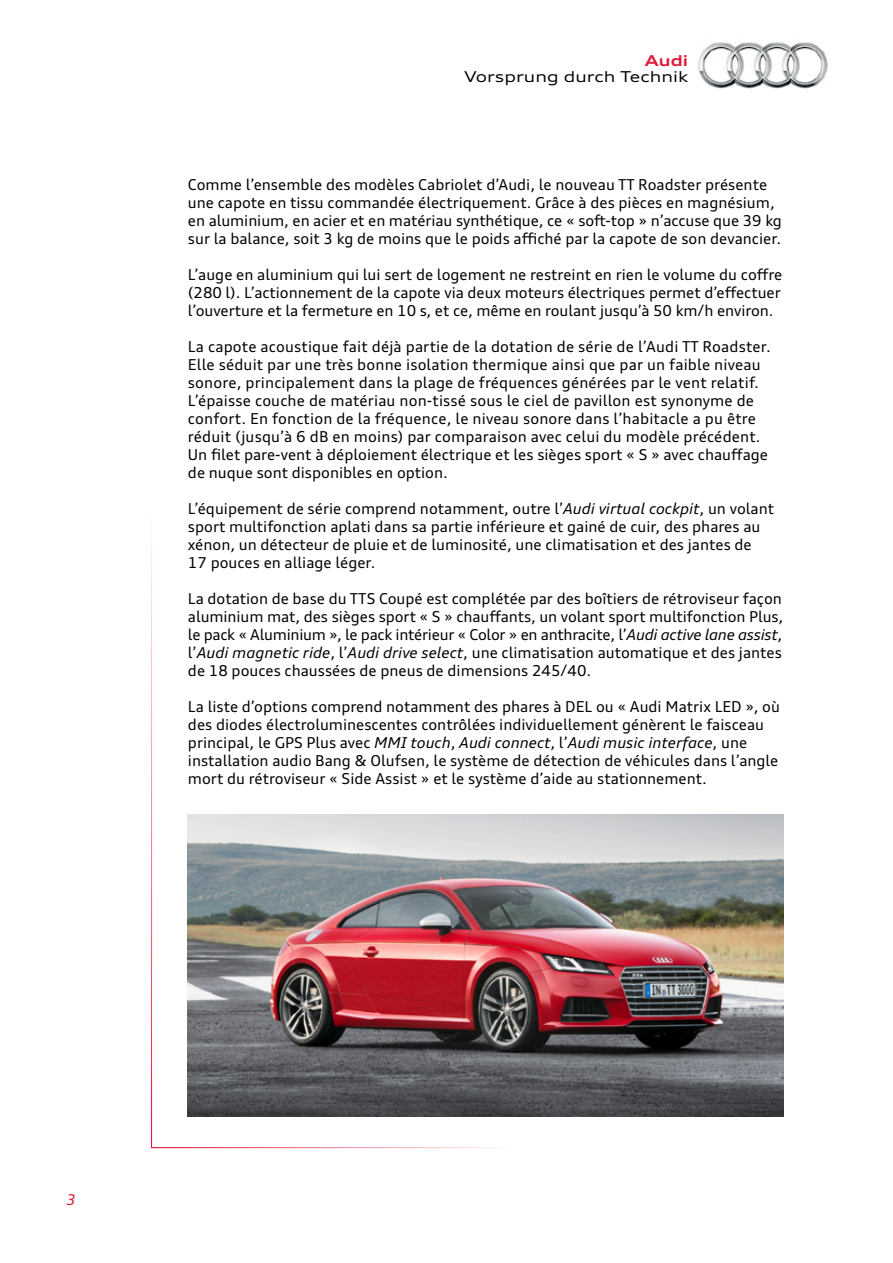
<style>
.page{position:relative;width:893px;height:1263px;background:#fff}
.page>*{position:absolute;margin:0;border:0;box-sizing:border-box;transform-origin:0 0}
.t1{font:15px/18px "Audi Type";color:#000}
.t2{font:expanded 15px "Audi Type";color:#000}
.t3{font:700 expanded 15px "Audi Type";color:#e11837}
.t4{font:italic 15px "Audi Type";color:#e11837}
.s1{font-style:italic}
</style>
<div class="page">
<img style="left:698px;top:42px;width:130px;height:47px">
<img style="left:188px;top:814px;width:595px;height:302px">
<p class="t3" style="left:645px;top:50px;width:45px">Audi</p>
<p class="t2" style="left:465px;top:67px;width:225px">Vorsprung durch Technik</p>
<p class="t1" style="left:188px;top:175px;width:596px">Comme l’ensemble des modèles Cabriolet d’Audi, le nouveau TT Roadster présente une capote en tissu commandée électriquement. Grâce à des pièces en magnésium, en aluminium, en acier et en matériau synthétique, ce « soft-top » n’accuse que 39 kg sur la balance, soit 3 kg de moins que le poids affiché par la capote de son devancier.</p>
<p class="t1" style="left:188px;top:265px;width:596px;text-align:justify">L’auge en aluminium qui lui sert de logement ne restreint en rien le volume du coffre (280 l). L’actionnement de la capote via deux moteurs électriques permet d’effectuer l’ouverture et la fermeture en 10 s, et ce, même en roulant jusqu’à 50 km/h environ.</p>
<p class="t1" style="left:188px;top:337px;width:584px">La capote acoustique fait déjà partie de la dotation de série de l’Audi TT Roadster.<br>Elle séduit par une très bonne isolation thermique ainsi que par un faible niveau sonore, principalement dans la plage de fréquences générées par le vent relatif.<br>L’épaisse couche de matériau non-tissé sous le ciel de pavillon est synonyme de confort. En fonction de la fréquence, le niveau sonore dans l’habitacle a pu être réduit (jusqu’à 6 dB en moins) par comparaison avec celui du modèle précédent.<br>Un filet pare-vent à déploiement électrique et les sièges sport « S » avec chauffage de nuque sont disponibles en option.</p>
<p class="t1" style="left:188px;top:499px;width:588px">L’équipement de série comprend notamment, outre l’<span class="s1">Audi virtual cockpit</span>, un volant sport multifonction aplati dans sa partie inférieure et gainé de cuir, des phares au xénon, un détecteur de pluie et de luminosité, une climatisation et des jantes de 17 pouces en alliage léger.</p>
<p class="t1" style="left:188px;top:589px;width:597px;text-align:justify">La dotation de base du TTS Coupé est complétée par des boîtiers de rétroviseur façon aluminium mat, des sièges sport « S » chauffants, un volant sport multifonction Plus, le pack « Aluminium », le pack intérieur « Color » en anthracite, l’<span class="s1">Audi active lane assist</span>, l’<span class="s1">Audi magnetic ride</span>, l’<span class="s1">Audi drive select</span>, une climatisation automatique et des jantes de 18 pouces chaussées de pneus de dimensions 245/40.</p>
<p class="t1" style="left:188px;top:697px;width:593px">La liste d’options comprend notamment des phares à DEL ou « Audi Matrix LED », où des diodes électroluminescentes contrôlées individuellement génèrent le faisceau principal, le GPS Plus avec <span class="s1">MMI touch</span>, <span class="s1">Audi connect</span>, l’<span class="s1">Audi music interface</span>, une installation audio Bang &amp; Olufsen, le système de détection de véhicules dans l’angle mort du rétroviseur « Side Assist » et le système d’aide au stationnement.</p>
<p class="t4" style="left:66px;top:1190px;width:11px">3</p>
</div>
